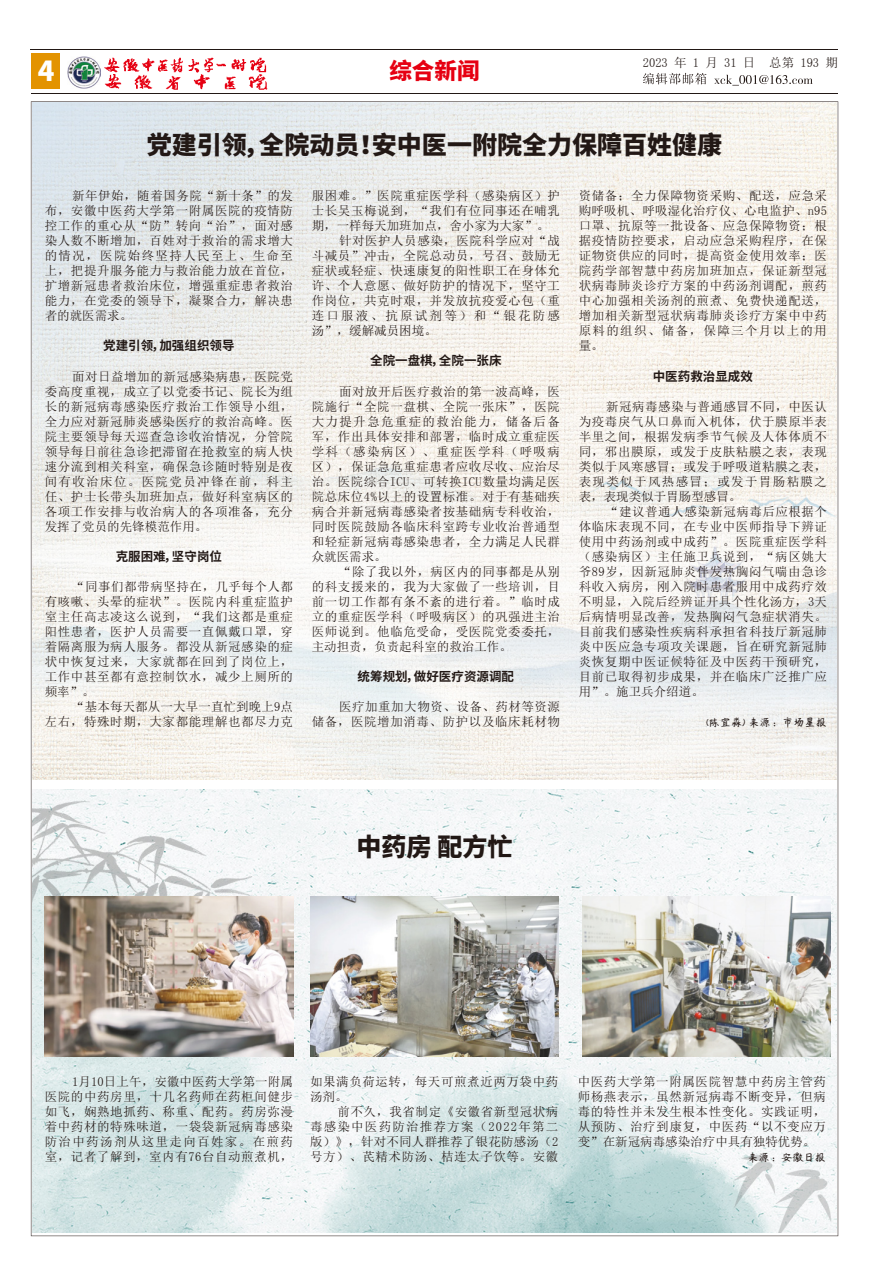
<style>
.page{position:relative;width:869px;height:1262px;background:#fff}
.page>*{position:absolute;margin:0;border:0;box-sizing:border-box;transform-origin:0 0}
.t1{font:800 27.5px "Source Han Sans CN";color:#fff}
.t2{font:800 25px "Source Han Sans CN";color:#221815}
.t3{font:800 22.5px "Source Han Sans CN";color:#e60012}
.t4{font:12.5px/15px "Sim Sun";letter-spacing:.045em;color:#221815;text-align:justify}
.t5{font:700 12.5px "Source Han Sans CN";color:#221815}
.t6{font:12.5px/15px "Sim Sun";letter-spacing:.01em;color:#221815;text-align:right}
.t7{font:12.5px "Sim Sun";color:#221815}
.t8{font:12.5px "Sim Sun";letter-spacing:.18em;color:#221815}
.t9{font:500 11.25px "YRDZST";color:#221815}
</style>
<div class="page">
<hr style="left:31px;top:50px;width:806px;height:1px;background:#221815">
<img style="left:105px;top:74px;width:17px;height:15px">
<img style="left:134px;top:74px;width:19px;height:15px">
<img style="left:165px;top:75px;width:16px;height:15px">
<img style="left:32px;top:102px;width:804px;height:677px">
<img style="left:193px;top:74px;width:17px;height:16px">
<img style="left:224px;top:76px;width:12px;height:14px">
<img style="left:248px;top:74px;width:19px;height:16px">
<img style="left:32px;top:789px;width:804px;height:443px">
<img style="left:104px;top:57px;width:110px;height:16px">
<svg style="left:216px;top:59px;width:31px;height:12px"></svg>
<svg style="left:250px;top:57px;width:17px;height:16px"></svg>
<img style="left:67px;top:56px;width:33px;height:33px">
<hr style="left:31px;top:93px;width:806px;height:1px;background:#221815">
<svg style="left:643px;top:73px;width:63px;height:11px"></svg>
<svg style="left:714px;top:75px;width:98px;height:10px"></svg>
<div style="left:31px;top:53px;width:29px;height:36px;background:#e39300"></div>
<img style="left:582px;top:896px;width:248px;height:160px">
<img style="left:310px;top:896px;width:248px;height:160px">
<img style="left:45px;top:896px;width:248px;height:160px">
<h1 class="t1" style="left:38px;top:56px;width:18px">4</h1>
<h3 class="t3" style="left:389px;top:58px;width:91px">综合新闻</h3>
<p class="t7" style="left:642px;top:56px;width:196px">2023 年 1 月 31 日 总第 193 期</p>
<h2 class="t2" style="left:147px;top:131px;width:577px">党建引领，全院动员！安中医一附院全力保障百姓健康</h2>
<p class="t4" style="left:45px;top:188px;width:250px;text-indent:28px">新年伊始，随着国务院“新十条”的发布，安徽中医药大学第一附属医院的疫情防控工作的重心从“防”转向“治”，面对感染人数不断增加，百姓对于救治的需求增大的情况，医院始终坚持人民至上、生命至上，把提升服务能力与救治能力放在首位，扩增新冠患者救治床位，增强重症患者救治能力，在党委的领导下，凝聚合力，解决患者的就医需求。</p>
<p class="t5" style="left:103px;top:339px;width:133px">党建引领，加强组织领导</p>
<p class="t4" style="left:45px;top:368px;width:250px;text-indent:28px">面对日益增加的新冠感染病患，医院党委高度重视，成立了以党委书记、院长为组长的新冠病毒感染医疗救治工作领导小组，全力应对新冠肺炎感染医疗的救治高峰。医院主要领导每天巡查急诊收治情况，分管院领导每日前往急诊把滞留在抢救室的病人快速分流到相关科室，确保急诊随时特别是夜间有收治床位。医院党员冲锋在前，科主任、护士长带头加班加点，做好科室病区的各项工作安排与收治病人的各项准备，充分发挥了党员的先锋模范作用。</p>
<p class="t5" style="left:116px;top:549px;width:108px">克服困难，坚守岗位</p>
<p class="t4" style="left:45px;top:578px;width:250px;text-indent:28px">“同事们都带病坚持在，几乎每个人都有咳嗽、头晕的症状”。医院内科重症监护室主任高志凌这么说到，“我们这都是重症阳性患者，医护人员需要一直佩戴口罩，穿着隔离服为病人服务。都没从新冠感染的症状中恢复过来，大家就都在回到了岗位上，工作中甚至都有意控制饮水，减少上厕所的频率”。</p>
<p class="t6" style="left:45px;top:698px;width:250px">“基本每天都从一大早一直忙到晚上9点<br>左右，特殊时期，大家都能理解也都尽力克</p>
<p class="t4" style="left:311px;top:188px;width:250px">服困难。”医院重症医学科（感染病区）护</p>
<p class="t4" style="left:311px;top:203px;width:250px">士长吴玉梅说到，“我们有位同事还在哺乳</p>
<p class="t7" style="left:311px;top:220px;width:239px">期，一样每天加班加点，舍小家为大家”。</p>
<p class="t4" style="left:339px;top:233px;width:222px">针对医护人员感染，医院科学应对“战</p>
<p class="t4" style="left:311px;top:248px;width:250px">斗减员”冲击，全院总动员，号召、鼓励无</p>
<p class="t4" style="left:311px;top:263px;width:250px">症状或轻症、快速康复的阳性职工在身体允</p>
<p class="t4" style="left:311px;top:278px;width:250px">许、个人意愿、做好防护的情况下，坚守工</p>
<p class="t4" style="left:311px;top:293px;width:250px">作岗位，共克时艰，并发放抗疫爱心包（重</p>
<p class="t8" style="left:311px;top:310px;width:250px">连口服液、抗原试剂等）和“银花防感</p>
<p class="t4" style="left:311px;top:323px;width:126px">汤”，缓解减员困境。</p>
<p class="t5" style="left:370px;top:354px;width:133px">全院一盘棋，全院一张床</p>
<p class="t4" style="left:311px;top:383px;width:250px;text-indent:27px">面对放开后医疗救治的第一波高峰，医院施行“全院一盘棋、全院一张床”，医院大力提升急危重症的救治能力，储备后备军，作出具体安排和部署，临时成立重症医学科（感染病区）、重症医学科（呼吸病区），保证急危重症患者应收尽收、应治尽治。医院综合ICU、可转换ICU数量均满足医院总床位4%以上的设置标准。对于有基础疾病合并新冠病毒感染者按基础病专科收治，同时医院鼓励各临床科室跨专业收治普通型和轻症新冠病毒感染患者，全力满足人民群众就医需求。</p>
<p class="t4" style="left:311px;top:563px;width:250px;text-indent:27px">“除了我以外，病区内的同事都是从别的科支援来的，我为大家做了一些培训，目前一切工作都有条不紊的进行着。”临时成立的重症医学科（呼吸病区）的巩强进主治医师说到。他临危受命，受医院党委委托，主动担责，负责起科室的救治工作。</p>
<p class="t5" style="left:357px;top:669px;width:158px">统筹规划，做好医疗资源调配</p>
<p class="t4" style="left:311px;top:698px;width:250px;text-align:right">医疗加重加大物资、设备、药材等资源<br>储备，医院增加消毒、防护以及临床耗材物</p>
<p class="t4" style="left:578px;top:188px;width:250px">资储备；全力保障物资采购、配送，应急采购呼吸机、呼吸湿化治疗仪、心电监护、n95口罩、抗原等一批设备、应急保障物资；根据疫情防控要求，启动应急采购程序，在保证物资供应的同时，提高资金使用效率；医院药学部智慧中药房加班加点，保证新型冠状病毒肺炎诊疗方案的中药汤剂调配，煎药中心加强相关汤剂的煎煮、免费快递配送，增加相关新型冠状病毒肺炎诊疗方案中中药原料的组织、储备，保障三个月以上的用量。</p>
<p class="t5" style="left:652px;top:369px;width:101px">中医药救治显成效</p>
<p class="t4" style="left:578px;top:398px;width:250px;text-indent:28px">新冠病毒感染与普通感冒不同，中医认为疫毒戾气从口鼻而入机体，伏于膜原半表半里之间，根据发病季节气候及人体体质不同，邪出膜原，或发于皮肤粘膜之表，表现类似于风寒感冒；或发于呼吸道粘膜之表，表现类似于风热感冒；或发于胃肠粘膜之表，表现类似于胃肠型感冒。</p>
<p class="t4" style="left:578px;top:503px;width:250px;text-indent:28px">“建议普通人感染新冠病毒后应根据个体临床表现不同，在专业中医师指导下辨证使用中药汤剂或中成药”。医院重症医学科（感染病区）主任施卫兵说到，“病区姚大爷89岁，因新冠肺炎伴发热胸闷气喘由急诊科收入病房，刚入院时患者服用中成药疗效不明显，入院后经辨证开具个性化汤方，3天后病情明显改善，发热胸闷气急症状消失。目前我们感染性疾病科承担省科技厅新冠肺炎中医应急专项攻关课题，旨在研究新冠肺炎恢复期中医证候特征及中医药干预研究，目前已取得初步成果，并在临床广泛推广应用”。施卫兵介绍道。</p>
<p class="t9" style="left:705px;top:715px;width:122px">(陈宜淼) 来源：市场星报</p>
<h2 class="t2" style="left:356px;top:833px;width:157px">中药房 配方忙</h2>
<p class="t4" style="left:45px;top:1073px;width:250px;text-indent:28px">1月10日上午，安徽中医药大学第一附属医院的中药房里，十几名药师在药柜间健步如飞，娴熟地抓药、称重、配药。药房弥漫着中药材的特殊味道，一袋袋新冠病毒感染防治中药汤剂从这里走向百姓家。在煎药室，记者了解到，室内有76台自动煎煮机，</p>
<p class="t4" style="left:310px;top:1073px;width:250px">如果满负荷运转，每天可煎煮近两万袋中药汤剂。</p>
<p class="t4" style="left:310px;top:1103px;width:250px;text-indent:28px">前不久，我省制定《安徽省新型冠状病毒感染中医药防治推荐方案（2022年第二版）》，针对不同人群推荐了银花防感汤（2号方）、芪精术防汤、桔连太子饮等。安徽</p>
<p class="t4" style="left:577px;top:1073px;width:250px">中医药大学第一附属医院智慧中药房主管药师杨燕表示，虽然新冠病毒不断变异，但病毒的特性并未发生根本性变化。实践证明，从预防、治疗到康复，中医药“以不变应万变”在新冠病毒感染治疗中具有独特优势。</p>
<p class="t9" style="left:747px;top:1150px;width:80px">来源：安徽日报</p>
</div>
